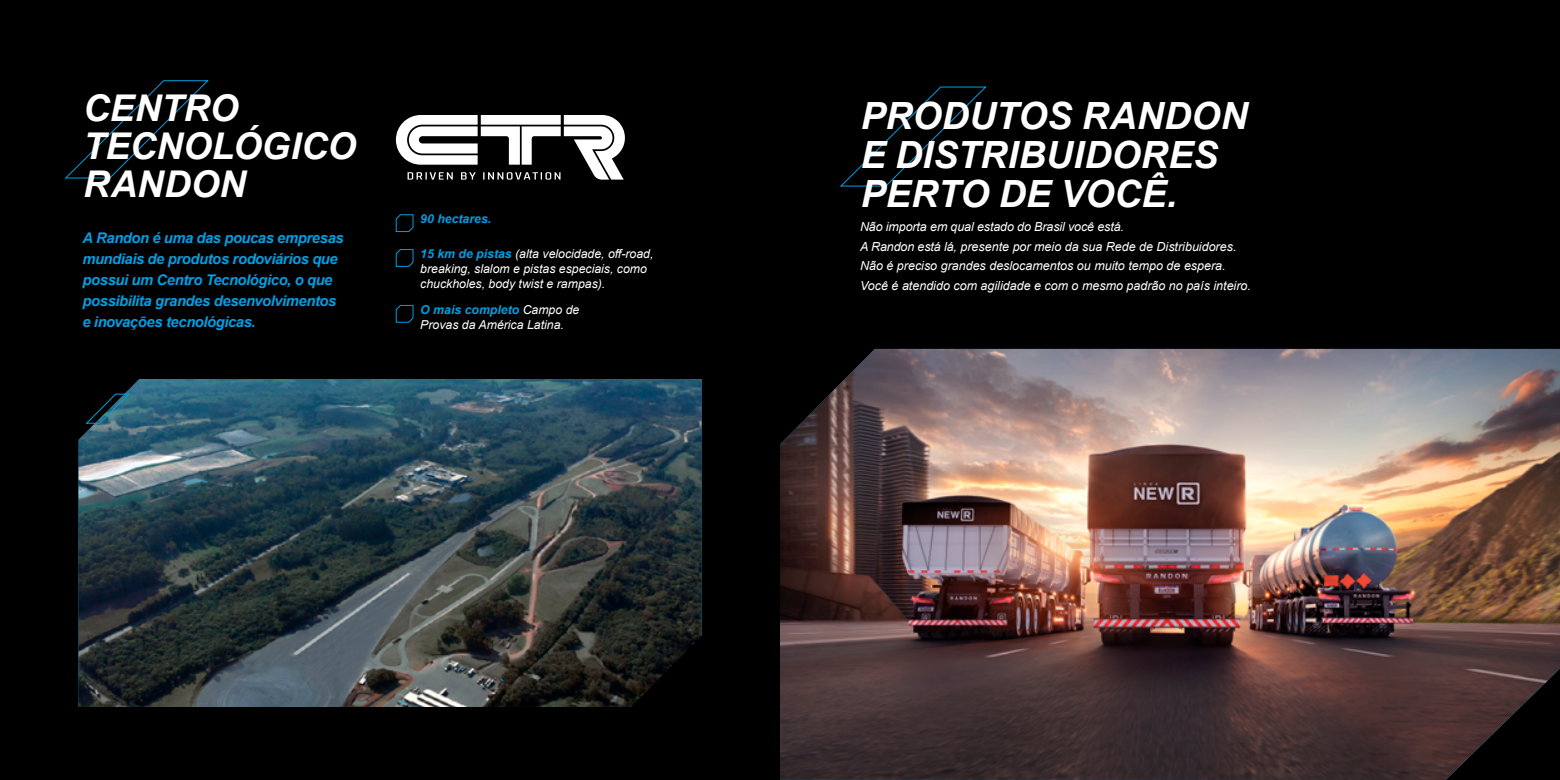
<style>
.page{position:relative;width:1560px;height:780px;background:#fff}
.page>*{position:absolute;margin:0;border:0;box-sizing:border-box;transform-origin:0 0}
.t1{font:italic 700 37.5px/38.8px "Arial";color:#fff}
.t2{font:italic 700 36.88px/38px "Arial";color:#fff}
.t3{font:italic 700 14.75px/20.9px "Arial";letter-spacing:-.025em;color:#009fe3}
.t4{font:italic 12.5px/19.5px "Arial";color:#fff}
.t5{font:italic 12.25px/14.8px "Arial";color:#fff}
.t6{font:italic 700 12.25px "Arial";color:#009fe3}
.s1{font-weight:700;color:#009fe3}
</style>
<div class="page">
<div style="left:0;top:0;width:780px;height:780px;background:#000"></div>
<div style="left:780px;top:0;width:779px;height:780px;background:#000"></div>
<svg style="left:396px;top:115px;width:229px;height:64px"></svg>
<svg style="left:65px;top:80px;width:144px;height:98px"></svg>
<svg style="left:395px;top:214px;width:18px;height:18px"></svg>
<svg style="left:395px;top:305px;width:18px;height:18px"></svg>
<svg style="left:395px;top:249px;width:18px;height:18px"></svg>
<img style="left:780px;top:349px;width:779px;height:431px">
<svg style="left:840px;top:86px;width:146px;height:101px"></svg>
<img style="left:78px;top:379px;width:623px;height:328px">
<svg style="left:628px;top:636px;width:74px;height:71px"></svg>
<svg style="left:78px;top:379px;width:73px;height:61px"></svg>
<h2 class="t2" style="left:83px;top:90px;width:275px">CENTRO<br>TECNOLÓGICO<br>RANDON</h2>
<p class="t3" style="left:82px;top:228px;width:263px">A Randon é uma das poucas empresas mundiais de produtos rodoviários que possui um Centro Tecnológico, o que possibilita grandes desenvolvimentos e inovações tecnológicas.</p>
<p class="t6" style="left:420px;top:211px;width:72px">90 hectares.</p>
<p class="t5" style="left:420px;top:247px;width:235px"><span class="s1">15 km de pistas</span> (alta velocidade, off-road, breaking, slalom e pistas especiais, como chuckholes, body twist e rampas).</p>
<p class="t5" style="left:420px;top:302px;width:161px"><span class="s1">O mais completo</span> Campo de<br>Provas da América Latina.</p>
<h1 class="t1" style="left:860px;top:98px;width:388px">PRODUTOS RANDON<br>E DISTRIBUIDORES<br>PERTO DE VOCÊ.</h1>
<p class="t4" style="left:860px;top:217px;width:392px">Não importa em qual estado do Brasil você está.<br>A Randon está lá, presente por meio da sua Rede de Distribuidores.<br>Não é preciso grandes deslocamentos ou muito tempo de espera.<br>Você é atendido com agilidade e com o mesmo padrão no país inteiro.</p>
</div>
